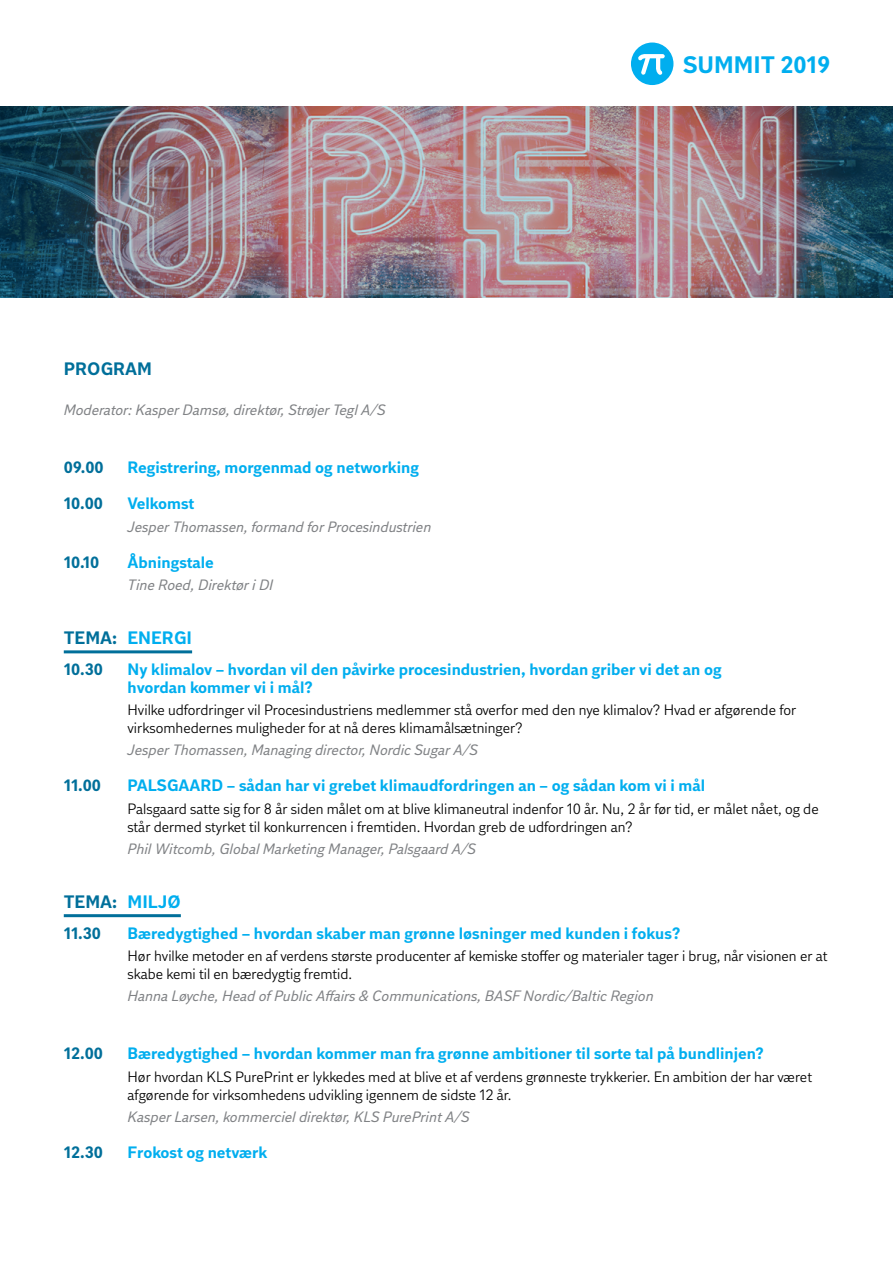
<style>
.page{position:relative;width:893px;height:1263px;background:#fff}
.page>*{position:absolute;margin:0;border:0;box-sizing:border-box;transform-origin:0 0}
.t1{font:700 23.85px "DI Sans";color:#00aeef}
.t2{font:700 18px "DI Sans";color:#006f9a}
.t3{font:700 18px "DI Sans";color:#00aeef}
.t4{font:700 16.5px/18px "DI Sans";color:#00aeef}
.t5{font:700 16.5px "DI Sans";color:#006f9a}
.t6{font:15px/18px "DI Sans";color:#000}
.t7{font:italic 15px "DI Sans";color:#808285}
.s1{color:#006f9a}
.s2{color:#00aeef}
</style>
<div class="page">
<hr style="left:64px;top:650px;width:128px;height:3px;background:#006f9a">
<hr style="left:64px;top:914px;width:117px;height:3px;background:#006f9a">
<img style="left:0;top:106px;width:893px;height:192px">
<div style="left:631px;top:43px;width:42px;height:42px;background:#00aeef;border-radius:50%"></div>
<svg style="left:638px;top:54px;width:27px;height:21px"></svg>
<p class="t2" style="left:64px;top:357px;width:90px">PROGRAM</p>
<p class="t7" style="left:64px;top:400px;width:323px">Moderator: Kasper Damsø, direktør, Strøjer Tegl A/S</p>
<h1 class="t1" style="left:683px;top:49px;width:148px">SUMMIT 2019</h1>
<p class="t5" style="left:64px;top:457px;width:41px">09.00</p>
<p class="t4" style="left:128px;top:459px;width:293px">Registrering, morgenmad og networking</p>
<p class="t5" style="left:64px;top:493px;width:41px">10.00</p>
<p class="t4" style="left:128px;top:495px;width:68px">Velkomst</p>
<p class="t7" style="left:128px;top:517px;width:305px">Jesper Thomassen, formand for Procesindustrien</p>
<p class="t5" style="left:64px;top:551px;width:37px">10.10</p>
<p class="t4" style="left:128px;top:553px;width:88px">Åbningstale</p>
<p class="t7" style="left:128px;top:575px;width:147px">Tine Roed, Direktør i DI</p>
<p class="t3" style="left:64px;top:626px;width:130px"><span class="s1">TEMA:</span> ENERGI</p>
<p class="t5" style="left:64px;top:658px;width:41px">10.30</p>
<p class="t4" style="left:128px;top:660px;width:596px">Ny klimalov – hvordan vil den påvirke procesindustrien, hvordan griber vi det an og hvordan kommer vi i mål?</p>
<p class="t6" style="left:128px;top:700px;width:670px">Hvilke udfordringer vil Procesindustriens medlemmer stå overfor med den nye klimalov? Hvad er afgørende for virksomhedernes muligheder for at nå deres klimamålsætninger?</p>
<p class="t7" style="left:128px;top:740px;width:352px">Jesper Thomassen, Managing director, Nordic Sugar A/S</p>
<p class="t5" style="left:64px;top:775px;width:39px">11.00</p>
<p class="t4" style="left:128px;top:777px;width:579px">PALSGAARD – sådan har vi grebet klimaudfordringen an – og sådan kom vi i mål</p>
<p class="t6" style="left:128px;top:799px;width:693px">Palsgaard satte sig for 8 år siden målet om at blive klimaneutral indenfor 10 år. Nu, 2 år før tid, er målet nået, og de står dermed styrket til konkurrencen i fremtiden. Hvordan greb de udfordringen an?</p>
<p class="t7" style="left:128px;top:839px;width:350px">Phil Witcomb, Global Marketing Manager, Palsgaard A/S</p>
<p class="t2" style="left:64px;top:890px;width:119px">TEMA: <span class="s2">MILJØ</span></p>
<p class="t5" style="left:64px;top:922px;width:39px">11.30</p>
<p class="t4" style="left:128px;top:924px;width:555px">Bæredygtighed – hvordan skaber man grønne løsninger med kunden i fokus?</p>
<p class="t6" style="left:128px;top:946px;width:701px">Hør hvilke metoder en af verdens største producenter af kemiske stoffer og materialer tager i brug, når visionen er at skabe kemi til en bæredygtig fremtid.</p>
<p class="t7" style="left:128px;top:986px;width:528px">Hanna Løyche, Head of Public Affairs &amp; Communications, BASF Nordic/Baltic Region</p>
<p class="t5" style="left:64px;top:1043px;width:41px">12.00</p>
<p class="t4" style="left:128px;top:1045px;width:638px">Bæredygtighed – hvordan kommer man fra grønne ambitioner til sorte tal på bundlinjen?</p>
<p class="t6" style="left:128px;top:1067px;width:686px">Hør hvordan KLS PurePrint er lykkedes med at blive et af verdens grønneste trykkerier. En ambition der har været afgørende for virksomhedens udvikling igennem de sidste 12 år.</p>
<p class="t7" style="left:128px;top:1107px;width:344px">Kasper Larsen, kommerciel direktør, KLS PurePrint A/S</p>
<p class="t5" style="left:64px;top:1141px;width:41px">12.30</p>
<p class="t4" style="left:128px;top:1143px;width:141px">Frokost og netværk</p>
</div>
